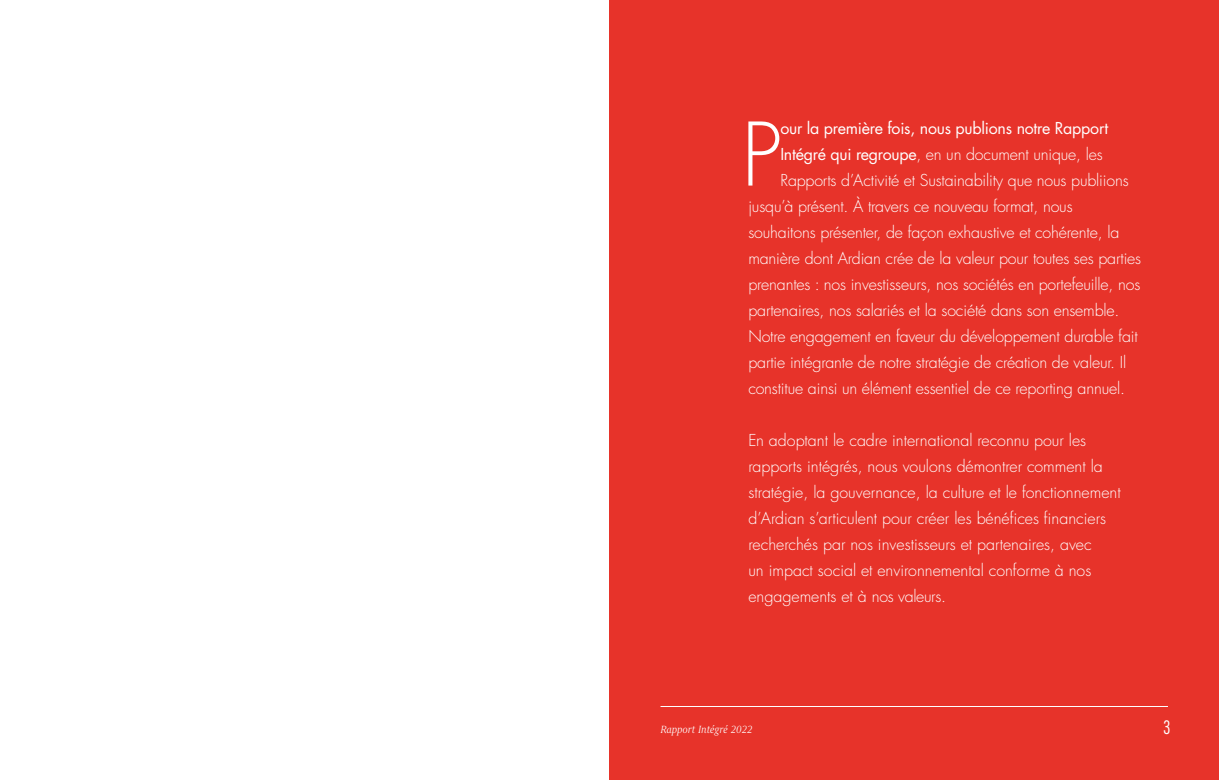
<style>
.page{position:relative;width:1219px;height:780px;background:#fff}
.page>*{position:absolute;margin:0;border:0;box-sizing:border-box;transform-origin:0 0}
.t1{font:300 85px "Futura LT Pro";color:#fff}
.t2{font:300 condensed 18px "Futura LT Pro";color:#fff}
.t3{font:300 16px/26px "Futura LT Pro";letter-spacing:-.01em;color:#fff}
.t4{font:16px "Futura LT Pro";letter-spacing:-.015em;color:#fff}
.t5{font:italic 300 12px "Grifo S";letter-spacing:-.01em;color:#fff}
.s1{font-weight:400}
</style>
<div class="page">
<div style="left:609px;top:0;width:610px;height:780px;background:#e7332a"></div>
<hr style="left:660px;top:706px;width:508px;height:1px;background:#fff">
<h1 class="t1" style="left:741px;top:99px;width:42px">P</h1>
<p class="t4" style="left:780px;top:117px;width:329px">our la première fois, nous publions notre Rapport</p>
<p class="t3" style="left:780px;top:141px;width:324px"><span class="s1">Intégré qui regroupe</span>, en un document unique, les</p>
<p class="t3" style="left:780px;top:167px;width:350px">Rapports d’Activité et Sustainability que nous publiions</p>
<p class="t3" style="left:748px;top:193px;width:326px">jusqu’à présent. À travers ce nouveau format, nous</p>
<p class="t3" style="left:748px;top:219px;width:372px">souhaitons présenter, de façon exhaustive et cohérente, la</p>
<p class="t3" style="left:748px;top:245px;width:394px">manière dont Ardian crée de la valeur pour toutes ses parties</p>
<p class="t3" style="left:748px;top:271px;width:394px">prenantes : nos investisseurs, nos sociétés en portefeuille, nos</p>
<p class="t3" style="left:748px;top:297px;width:373px">partenaires, nos salariés et la société dans son ensemble.</p>
<p class="t3" style="left:748px;top:323px;width:391px">Notre engagement en faveur du développement durable fait</p>
<p class="t3" style="left:748px;top:349px;width:379px">partie intégrante de notre stratégie de création de valeur. Il</p>
<p class="t3" style="left:748px;top:375px;width:378px">constitue ainsi un élément essentiel de ce reporting annuel.</p>
<p class="t3" style="left:748px;top:427px;width:374px">En adoptant le cadre international reconnu pour les rapports intégrés, nous voulons démontrer comment la stratégie, la gouvernance, la culture et le fonctionnement d’Ardian s’articulent pour créer les bénéfices financiers recherchés par nos investisseurs et partenaires, avec<br>un impact social et environnemental conforme à nos engagements et à nos valeurs.</p>
<p class="t5" style="left:660px;top:723px;width:93px">Rapport Intégré 2022</p>
<p class="t2" style="left:1163px;top:715px;width:9px">3</p>
</div>
